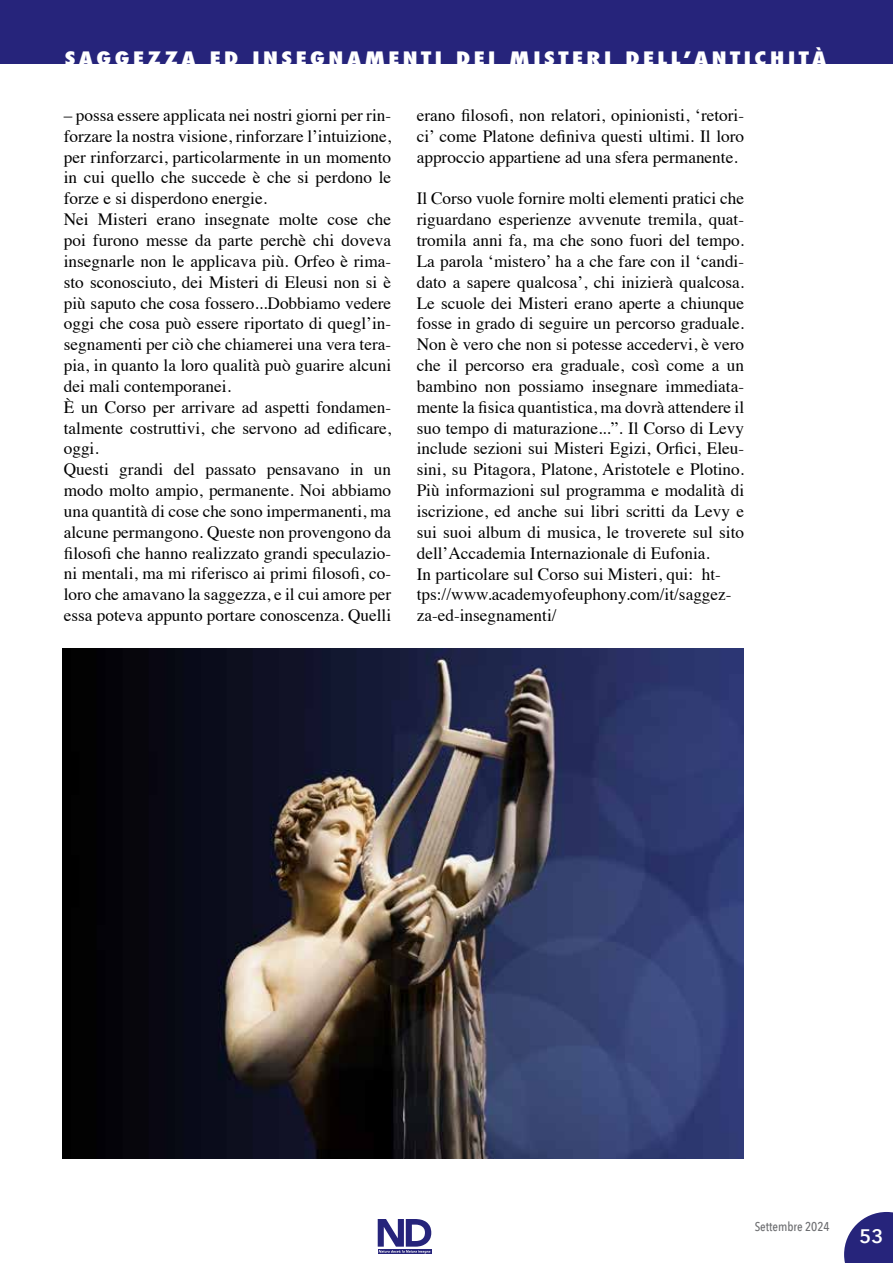
<style>
.page{position:relative;width:893px;height:1263px;background:#fff}
.page>*{position:absolute;margin:0;border:0;box-sizing:border-box;transform-origin:0 0}
.t1{font:600 19.5px "Avenir Next";color:#fff}
.t2{font:800 condensed 18px "Futura";letter-spacing:.15em;color:#fff;scale:1.3 1}
.t3{font:17.25px/20.9px "Times";color:#000}
.t4{font:500 12.75px "Avenir Next Condensed";color:#6d6e71}
</style>
<div class="page">
<svg style="left:844px;top:1212px;width:49px;height:51px;background:#48468f"></svg>
<div style="left:0;top:0;width:893px;height:64px;background:#26247b"></div>
<div style="left:378px;top:1249px;width:53px;height:5px;background:#26247b"></div>
<svg style="left:378px;top:1219px;width:53px;height:34px"></svg>
<img style="left:63px;top:648px;width:680px;height:510px">
<p class="t2" style="left:65px;top:46px;width:587px">SAGGEZZA ED INSEGNAMENTI DEI MISTERI DELL’ANTICHITÀ</p>
<p class="t3" style="left:64px;top:103px;width:329px">– possa essere applicata nei nostri giorni per rin&shy;forzare la nostra visione, rinforzare l’intuizione, per rinforzarci, particolarmente in un momento in cui quello che succede è che si perdono le forze e si disperdono energie.<br>Nei Misteri erano insegnate molte cose che poi furono messe da parte perchè chi doveva insegnarle non le applicava più. Orfeo è rima&shy;sto sconosciuto, dei Misteri di Eleusi non si è più saputo che cosa fossero...Dobbiamo vedere oggi che cosa può essere riportato di quegl’in&shy;segnamenti per ciò che chiamerei una vera tera&shy;pia, in quanto la loro qualità può guarire alcuni dei mali contemporanei.<br>È un Corso per arrivare ad aspetti fondamen&shy;talmente costruttivi, che servono ad edificare, oggi.<br>Questi grandi del passato pensavano in un modo molto ampio, permanente. Noi abbiamo una quantità di cose che sono impermanenti, ma alcune permangono. Queste non provengono da filosofi che hanno realizzato grandi speculazio&shy;ni mentali, ma mi riferisco ai primi filosofi, co&shy;loro che amavano la saggezza, e il cui amore per essa poteva appunto portare conoscenza. Quelli</p>
<p class="t3" style="left:417px;top:103px;width:329px;text-align:justify">erano filosofi, non relatori, opinionisti, ‘retori&shy;ci’ come Platone definiva questi ultimi. Il loro approccio appartiene ad una sfera permanente.</p>
<p class="t3" style="left:417px;top:187px;width:329px">Il Corso vuole fornire molti elementi pratici che riguardano esperienze avvenute tremila, quat&shy;tromila anni fa, ma che sono fuori del tempo.<br>La parola ‘mistero’ ha a che fare con il ‘candi&shy;dato a sapere qualcosa’, chi inizierà qualcosa.<br>Le scuole dei Misteri erano aperte a chiunque fosse in grado di seguire un percorso graduale.<br>Non è vero che non si potesse accedervi, è vero che il percorso era graduale, così come a un bambino non possiamo insegnare immediata&shy;mente la fisica quantistica, ma dovrà attendere il suo tempo di maturazione...”. Il Corso di Levy include sezioni sui Misteri Egizi, Orfici, Eleu&shy;sini, su Pitagora, Platone, Aristotele e Plotino.<br>Più informazioni sul programma e modalità di iscrizione, ed anche sui libri scritti da Levy e sui suoi album di musica, le troverete sul sito dell’Accademia Internazionale di Eufonia.<br>In particolare sul Corso sui Misteri, qui: ht&shy;tps://www.academyofeuphony.com/it/saggez&shy;za-ed-insegnamenti/</p>
<p class="t4" style="left:755px;top:1219px;width:76px">Settembre 2024</p>
<p class="t1" style="left:860px;top:1219px;width:25px">53</p>
</div>
